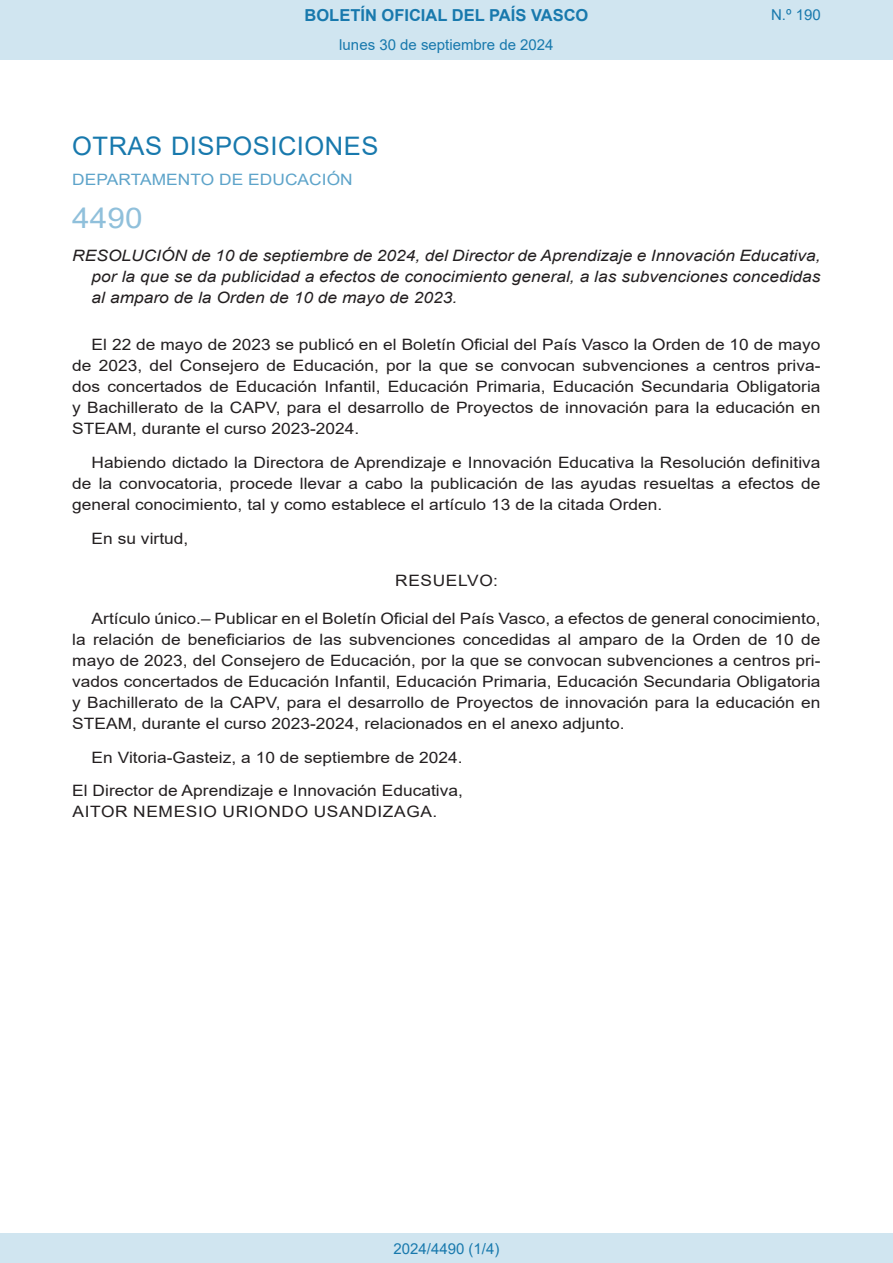
<style>
.page{position:relative;width:893px;height:1263px;background:#fff}
.page>*{position:absolute;margin:0;border:0;box-sizing:border-box;transform-origin:0 0}
.BOPVOrden{font:28.5px "Arial";color:#90c0db;scale:1.11 1}
.BOPVSeccion{font:25.5px "Arial";letter-spacing:.02em;color:#1879ad}
.t1{font:700 16.5px "Arial";color:#1879ad}
.BOPVDetalle{font:15.6px/21px "Arial";color:#231f20;text-align:justify;scale:1.11 1}
.BOPVTitulo{font:italic 15.6px/21px "Arial";color:#231f20;text-align:justify;scale:1.11 1}
.BOPVFirmaPuesto{font:15.6px "Arial";color:#231f20;scale:1.11 1}
.BOPVFirmaLugFec{font:15.6px "Arial";color:#231f20;scale:1.11 1}
.BOPVFirmaNombre{font:15.6px "Arial";letter-spacing:.035em;color:#231f20;scale:1.11 1}
.BOPVOrganismo{font:15.6px "Arial";letter-spacing:.005em;color:#5ea4ca;scale:1.11 1}
.BOPVClave{font:15.6px "Arial";letter-spacing:.035em;color:#231f20;scale:1.11 1}
.Paginacion_Centro{font:15px "Arial";color:#1879ad}
</style>
<div class="page">
<div style="left:0;top:0;width:893px;height:60px;background:#d0e5f0"></div>
<div style="left:0;top:1233px;width:893px;height:30px;background:#d0e5f0"></div>
<p class="t1" style="left:305px;top:3px;width:285px">BOLETÍN OFICIAL DEL PAÍS VASCO</p>
<p class="Paginacion_Centro" style="left:339px;top:35px;width:216px">lunes 30 de septiembre de 2024</p>
<p class="Paginacion_Centro" style="left:771px;top:5px;width:51px">N.º 190</p>
<p class="BOPVSeccion" style="left:72px;top:128px;width:308px">OTRAS DISPOSICIONES</p>
<p class="BOPVOrganismo" style="left:72px;top:169px;width:254px">DEPARTAMENTO DE EDUCACIÓN</p>
<p class="BOPVOrden" style="left:72px;top:198px;width:65px">4490</p>
<p class="BOPVTitulo" style="left:92px;top:246px;width:658px;text-indent:-19px">RESOLUCIÓN de 10 de septiembre de 2024, del Director de Aprendizaje e Innovación Educativa, por la que se da publicidad a efectos de conocimiento general, a las subvenciones concedidas al amparo de la Orden de 10 de mayo de 2023.</p>
<p class="BOPVDetalle" style="left:72px;top:334px;width:676px;text-indent:19px">El 22 de mayo de 2023 se publicó en el Boletín Oficial del País Vasco la Orden de 10 de mayo de 2023, del Consejero de Educación, por la que se convocan subvenciones a centros priva&shy;dos concertados de Educación Infantil, Educación Primaria, Educación Secundaria Obligatoria y Bachillerato de la CAPV, para el desarrollo de Proyectos de innovación para la educación en STEAM, durante el curso 2023-2024.</p>
<p class="BOPVDetalle" style="left:72px;top:452px;width:676px;text-indent:19px">Habiendo dictado la Directora de Aprendizaje e Innovación Educativa la Resolución definitiva de la convocatoria, procede llevar a cabo la publicación de las ayudas resueltas a efectos de general conocimiento, tal y como establece el artículo 13 de la citada Orden.</p>
<p class="BOPVDetalle" style="left:92px;top:527px;width:89px">En su virtud,</p>
<p class="BOPVClave" style="left:395px;top:570px;width:94px">RESUELVO:</p>
<p class="BOPVDetalle" style="left:72px;top:608px;width:676px;text-indent:19px">Artículo único.– Publicar en el Boletín Oficial del País Vasco, a efectos de general conocimiento, la relación de beneficiarios de las subvenciones concedidas al amparo de la Orden de 10 de mayo de 2023, del Consejero de Educación, por la que se convocan subvenciones a centros pri&shy;vados concertados de Educación Infantil, Educación Primaria, Educación Secundaria Obligatoria y Bachillerato de la CAPV, para el desarrollo de Proyectos de innovación para la educación en STEAM, durante el curso 2023-2024, relacionados en el anexo adjunto.</p>
<p class="BOPVFirmaLugFec" style="left:92px;top:746px;width:336px">En Vitoria-Gasteiz, a 10 de septiembre de 2024.</p>
<p class="BOPVFirmaPuesto" style="left:72px;top:780px;width:354px">El Director de Aprendizaje e Innovación Educativa,</p>
<p class="BOPVFirmaNombre" style="left:73px;top:801px;width:330px">AITOR NEMESIO URIONDO USANDIZAGA.</p>
<p class="Paginacion_Centro" style="left:393px;top:1238px;width:107px">2024/4490 (1/4)</p>
</div>
